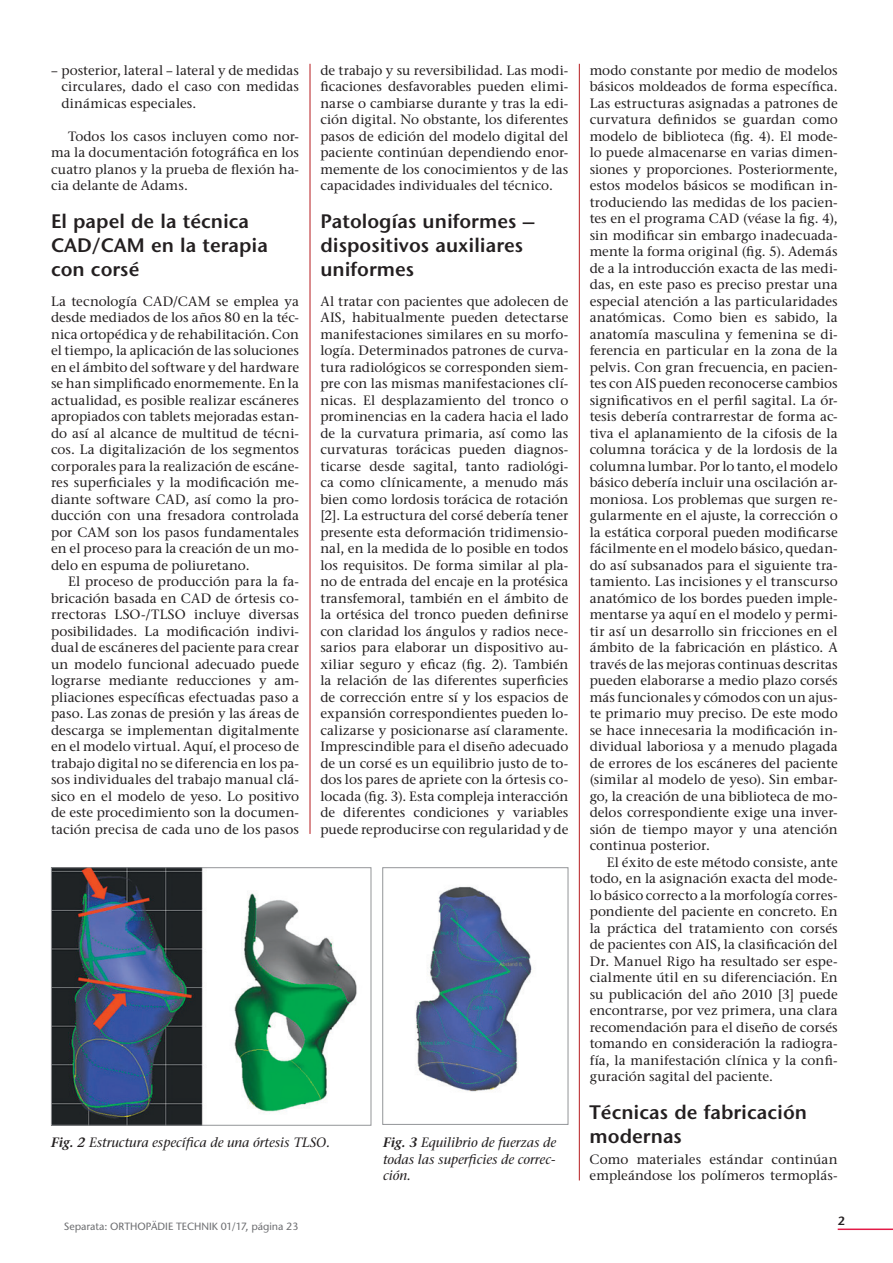
<style>
.page{position:relative;width:893px;height:1263px;background:#fff}
.page>*{position:absolute;margin:0;border:0;box-sizing:border-box;transform-origin:0 0}
.t1{font:600 19.5px/24px "Stone Sans ITC Std";color:#231f20}
.t2{font:500 13.5px/16.5px "Stone Ser ITC Std";letter-spacing:.005em;color:#231f20;text-align:justify}
.t3{font:italic 500 13.5px/16.5px "Stone Ser ITC Std";color:#231f20;text-align:justify}
.t4{font:600 12px "Stone Sans ITC Std";color:#231f20}
.t5{font:500 10.5px "Stone Sans ITC Std";color:#6c6d70}
.s1{font-weight:600}
</style>
<div class="page">
<hr style="left:838px;top:1228px;width:55px;height:2px;background:#e31a47">
<hr style="left:310px;top:64px;width:1px;height:770px;background:#b61c20">
<hr style="left:579px;top:64px;width:1px;height:1116px;background:#b61c20">
<img style="left:53px;top:869px;width:304px;height:254px">
<div style="left:51px;top:867px;width:320px;height:258px;border:1px solid #939598"></div>
<img style="left:415px;top:886px;width:117px;height:206px">
<div style="left:382px;top:867px;width:186px;height:258px;border:1px solid #939598"></div>
<p class="t2" style="left:61px;top:62px;width:239px;text-indent:-10px">– posterior, lateral – lateral y de medidas circulares, dado el caso con medidas dinámicas especiales.</p>
<p class="t2" style="left:51px;top:128px;width:250px;text-indent:17px">Todos los casos incluyen como nor&shy;ma la documentación fotográfica en los cuatro planos y la prueba de flexión ha&shy;cia delante de Adams.</p>
<h1 class="t1" style="left:51px;top:209px;width:219px">El papel de la técnica<br>CAD/CAM en la terapia con corsé</h1>
<p class="t2" style="left:51px;top:293px;width:250px">La tecnología CAD/CAM se emplea ya desde mediados de los años 80 en la téc&shy;nica ortopédica y de rehabilitación. Con el tiempo, la aplicación de las soluciones en el ámbito del software y del hardware se han simplificado enormemente. En la actualidad, es posible realizar escáneres apropiados con tablets mejoradas estan&shy;do así al alcance de multitud de técni&shy;cos. La digitalización de los segmentos corporales para la realización de escáne&shy;res superficiales y la modificación me&shy;diante software CAD, así como la pro&shy;ducción con una fresadora controlada por CAM son los pasos fundamentales en el proceso para la creación de un mo&shy;delo en espuma de poliuretano.</p>
<p class="t2" style="left:51px;top:573px;width:250px;text-indent:17px">El proceso de producción para la fa&shy;bricación basada en CAD de órtesis co&shy;rrectoras LSO-/TLSO incluye diversas posibilidades. La modificación indivi&shy;dual de escáneres del paciente para crear un modelo funcional adecuado puede lograrse mediante reducciones y am&shy;pliaciones específicas efectuadas paso a paso. Las zonas de presión y las áreas de descarga se implementan digitalmente en el modelo virtual. Aquí, el proceso de trabajo digital no se diferencia en los pa&shy;sos individuales del trabajo manual clá&shy;sico en el modelo de yeso. Lo positivo de este procedimiento son la documen&shy;tación precisa de cada uno de los pasos</p>
<p class="t2" style="left:320px;top:62px;width:250px">de trabajo y su reversibilidad. Las modi&shy;ficaciones desfavorables pueden elimi&shy;narse o cambiarse durante y tras la edi&shy;ción digital. No obstante, los diferentes pasos de edición del modelo digital del paciente continúan dependiendo enor&shy;memente de los conocimientos y de las capacidades individuales del técnico.</p>
<h1 class="t1" style="left:320px;top:209px;width:216px">Patologías uniformes – dispositivos auxiliares uniformes</h1>
<p class="t2" style="left:320px;top:293px;width:250px">Al tratar con pacientes que adolecen de AIS, habitualmente pueden detectarse manifestaciones similares en su morfo&shy;logía. Determinados patrones de curva&shy;tura radiológicos se corresponden siem&shy;pre con las mismas manifestaciones clí&shy;nicas. El desplazamiento del tronco o prominencias en la cadera hacia el lado de la curvatura primaria, así como las curvaturas torácicas pueden diagnos&shy;ticarse desde sagital, tanto radiológi&shy;ca como clínicamente, a menudo más bien como lordosis torácica de rotación [2]. La estructura del corsé debería tener presente esta deformación tridimensio&shy;nal, en la medida de lo posible en todos los requisitos. De forma similar al pla&shy;no de entrada del encaje en la protésica transfemoral, también en el ámbito de la ortésica del tronco pueden definirse con claridad los ángulos y radios nece&shy;sarios para elaborar un dispositivo au&shy;xiliar seguro y eficaz (fig. 2). También la relación de las diferentes superficies de corrección entre sí y los espacios de expansión correspondientes pueden lo&shy;calizarse y posicionarse así claramente.<br>Imprescindible para el diseño adecuado de un corsé es un equilibrio justo de to&shy;dos los pares de apriete con la órtesis co&shy;locada (fig. 3). Esta compleja interacción de diferentes condiciones y variables puede reproducirse con regularidad y de</p>
<p class="t3" style="left:51px;top:1134px;width:281px"><span class="s1">Fig. 2</span> Estructura específica de una órtesis TLSO.</p>
<p class="t3" style="left:383px;top:1134px;width:175px"><span class="s1">Fig. 3</span> Equilibrio de fuerzas de todas las superficies de correc&shy;ción.</p>
<p class="t5" style="left:64px;top:1220px;width:236px">Separata: ORTHOPÄDIE TECHNIK 01/17, página 23</p>
<p class="t2" style="left:590px;top:62px;width:250px">modo constante por medio de modelos básicos moldeados de forma específica.<br>Las estructuras asignadas a patrones de curvatura definidos se guardan como modelo de biblioteca (fig. 4). El mode&shy;lo puede almacenarse en varias dimen&shy;siones y proporciones. Posteriormente, estos modelos básicos se modifican in&shy;troduciendo las medidas de los pacien&shy;tes en el programa CAD (véase la fig. 4), sin modificar sin embargo inadecuada&shy;mente la forma original (fig. 5). Además de a la introducción exacta de las medi&shy;das, en este paso es preciso prestar una especial atención a las particularidades anatómicas. Como bien es sabido, la anatomía masculina y femenina se di&shy;ferencia en particular en la zona de la pelvis. Con gran frecuencia, en pacien&shy;tes con AIS pueden reconocerse cambios significativos en el perfil sagital. La ór&shy;tesis debería contrarrestar de forma ac&shy;tiva el aplanamiento de la cifosis de la columna torácica y de la lordosis de la columna lumbar. Por lo tanto, el modelo básico debería incluir una oscilación ar&shy;moniosa. Los problemas que surgen re&shy;gularmente en el ajuste, la corrección o la estática corporal pueden modificarse fácilmente en el modelo básico, quedan&shy;do así subsanados para el siguiente tra&shy;tamiento. Las incisiones y el transcurso anatómico de los bordes pueden imple&shy;mentarse ya aquí en el modelo y permi&shy;tir así un desarrollo sin fricciones en el ámbito de la fabricación en plástico. A través de las mejoras continuas descritas pueden elaborarse a medio plazo corsés más funcionales y cómodos con un ajus&shy;te primario muy preciso. De este modo se hace innecesaria la modificación in&shy;dividual laboriosa y a menudo plagada de errores de los escáneres del paciente (similar al modelo de yeso). Sin embar&shy;go, la creación de una biblioteca de mo&shy;delos correspondiente exige una inver&shy;sión de tiempo mayor y una atención continua posterior.</p>
<p class="t2" style="left:590px;top:854px;width:250px;text-indent:17px">El éxito de este método consiste, ante todo, en la asignación exacta del mode&shy;lo básico correcto a la morfología corres&shy;pondiente del paciente en concreto. En la práctica del tratamiento con corsés de pacientes con AIS, la clasificación del Dr. Manuel Rigo ha resultado ser espe&shy;cialmente útil en su diferenciación. En su publicación del año 2010 [3] puede encontrarse, por vez primera, una clara recomendación para el diseño de corsés tomando en consideración la radiogra&shy;fía, la manifestación clínica y la confi&shy;guración sagital del paciente.</p>
<h1 class="t1" style="left:590px;top:1100px;width:219px">Técnicas de fabricación modernas</h1>
<p class="t2" style="left:590px;top:1151px;width:250px">Como materiales estándar continúan empleándose los polímeros termoplás-</p>
<p class="t4" style="left:838px;top:1214px;width:9px">2</p>
</div>
